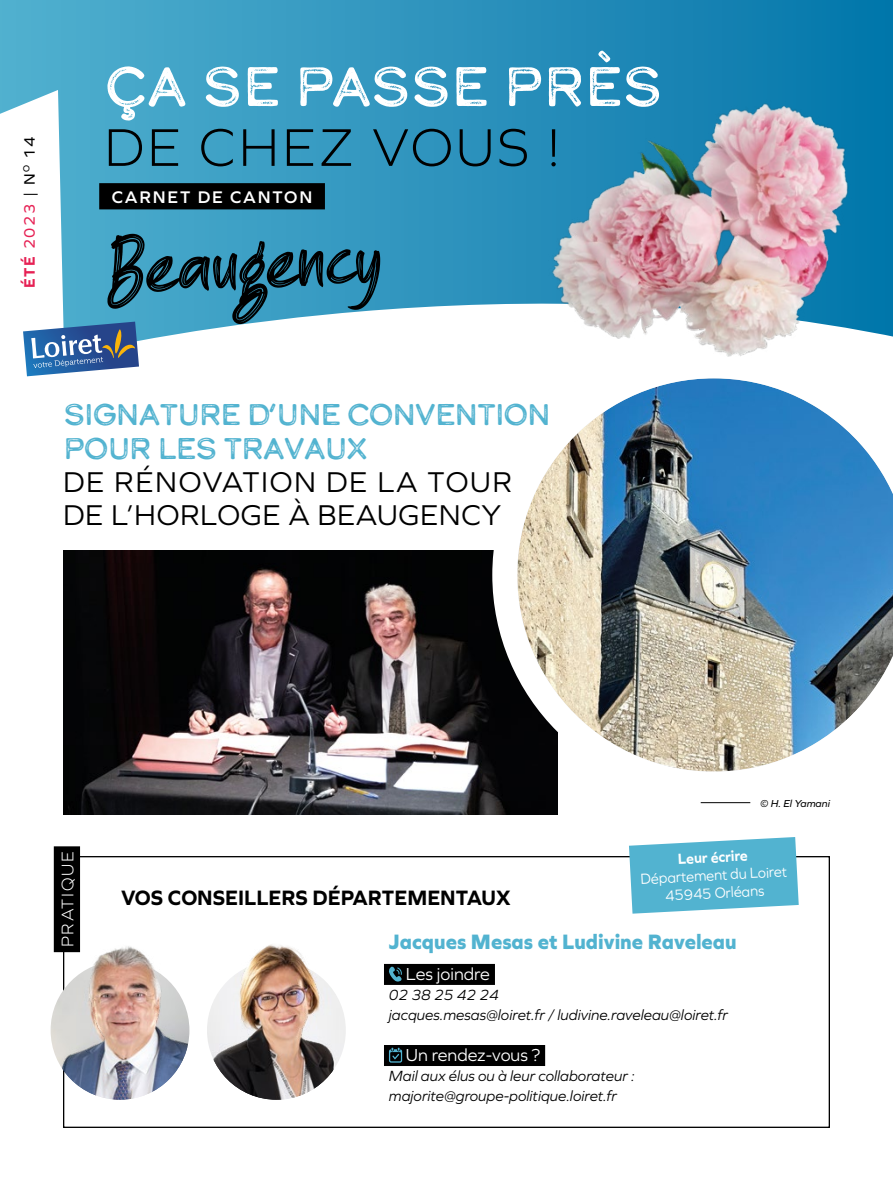
<style>
.page{position:relative;width:893px;height:1191px;background:#fff}
.page>*{position:absolute;margin:0;border:0;box-sizing:border-box;transform-origin:0 0}
.t1{font:55.12px "Calder Dark Grit";letter-spacing:-.03em;color:#fff}
.t2{font:300 55.12px "Graphie";letter-spacing:.055em;color:#000}
.t3{font:29.75px/33.2px "Graphie";letter-spacing:.02em;color:#000}
.t4{font:29.75px/33.2px "Calder Dark Grit";letter-spacing:-.06em;color:#52b3d0}
.t5{font:800 21.7px "Graphie";color:#52b3d0}
.t6{font:700 21.7px "Graphie";color:#000}
.t7{font:18.03px "Graphie";color:#fff}
.t8{font:600 17.5px "Graphie";letter-spacing:.1em;color:#fff}
.t9{font:300 17.5px "Graphie";letter-spacing:.1em;color:#fff}
.t10{font:15.75px "Graphie";letter-spacing:.1em;color:#e62154}
.t11{font:italic 15.4px/20.1px "Graphie";color:#000}
.t12{font:15.4px "Graphie";color:#fff;scale:.93 1}
.t13{font:700 15.4px "Graphie";color:#fff;scale:.93 1}
.t14{font:italic 10.5px "Graphie";color:#000}
.s1{font-weight:700}
.s2{color:#000}
</style>
<div class="page">
<div style="left:54px;top:846px;width:26px;height:106px;background:#000"></div>
<svg style="left:629px;top:837px;width:170px;height:76px;background:#67bcd5"></svg>
<img style="left:63px;top:551px;width:494px;height:263px">
<div style="left:0;top:0;width:893px;height:357px;background:linear-gradient(to right,#53b0cf,#0476aa)"></div>
<svg style="left:0;top:90px;width:893px;height:287px"></svg>
<div style="left:99px;top:183px;width:226px;height:26px;background:#000"></div>
<img style="left:207px;top:943px;width:139px;height:156px;border-radius:69px">
<img style="left:51px;top:943px;width:138px;height:156px;border-radius:69px">
<div style="left:384px;top:964px;width:111px;height:21px;background:#000"></div>
<svg style="left:389px;top:966px;width:13px;height:15px"></svg>
<div style="left:384px;top:1045px;width:161px;height:21px;background:#000"></div>
<svg style="left:389px;top:1047px;width:13px;height:15px"></svg>
<div style="left:0;top:137px;width:9px;height:247px;background:#fff"></div>
<svg style="left:492px;top:353px;width:401px;height:443px"></svg>
<hr style="left:701px;top:802px;width:49px;height:1px;background:#000">
<img style="left:537px;top:78px;width:327px;height:287px">
<svg style="left:23px;top:234px;width:357px;height:142px"></svg>
<p class="t10" style="left:20px;top:288px;width:152px;rotate:-90deg"><span class="s1">ÉTÉ</span> 2023 <span class="s2">| N</span><sup>O</sup> <span class="s2">14</span></p>
<h1 class="t1" style="left:104px;top:49px;width:561px">ÇA SE PASSE PRÈS</h1>
<h1 class="t2" style="left:104px;top:115px;width:457px">DE CHEZ VOUS !</h1>
<p class="t8" style="left:112px;top:187px;width:202px">CARNET DE CANTON</p>
<h2 class="t4" style="left:63px;top:397px;width:490px">SIGNATURE D’UNE CONVENTION<br>POUR LES TRAVAUX</h2>
<h2 class="t3" style="left:63px;top:464px;width:450px">DE RÉNOVATION DE LA TOUR<br>DE L’HORLOGE À BEAUGENCY</h2>
<p class="t14" style="left:760px;top:797px;width:71px">© H. El Yamani</p>
<p class="t9" style="left:58px;top:947px;width:97px;rotate:-90deg">PRATIQUE</p>
<p class="t13" style="left:677px;top:850px;width:77px;rotate:-3deg">Leur écrire</p>
<p class="t12" style="left:640px;top:870px;width:159px;rotate:-3deg">Département du Loiret</p>
<h3 class="t6" style="left:121px;top:885px;width:391px">VOS CONSEILLERS DÉPARTEMENTAUX</h3>
<p class="t12" style="left:665px;top:886px;width:108px;rotate:-3deg">45945 Orléans</p>
<h3 class="t5" style="left:389px;top:928px;width:349px">Jacques Mesas et Ludivine Raveleau</h3>
<p class="t7" style="left:406px;top:963px;width:86px">Les joindre</p>
<p class="t11" style="left:389px;top:984px;width:341px">02 38 25 42 24<br>jacques.mesas@loiret.fr / ludivine.raveleau@loiret.fr</p>
<p class="t7" style="left:406px;top:1044px;width:136px">Un rendez-vous ?</p>
<p class="t11" style="left:389px;top:1065px;width:247px">Mail aux élus ou à leur collaborateur : majorite@groupe-politique.loiret.fr</p>
</div>
